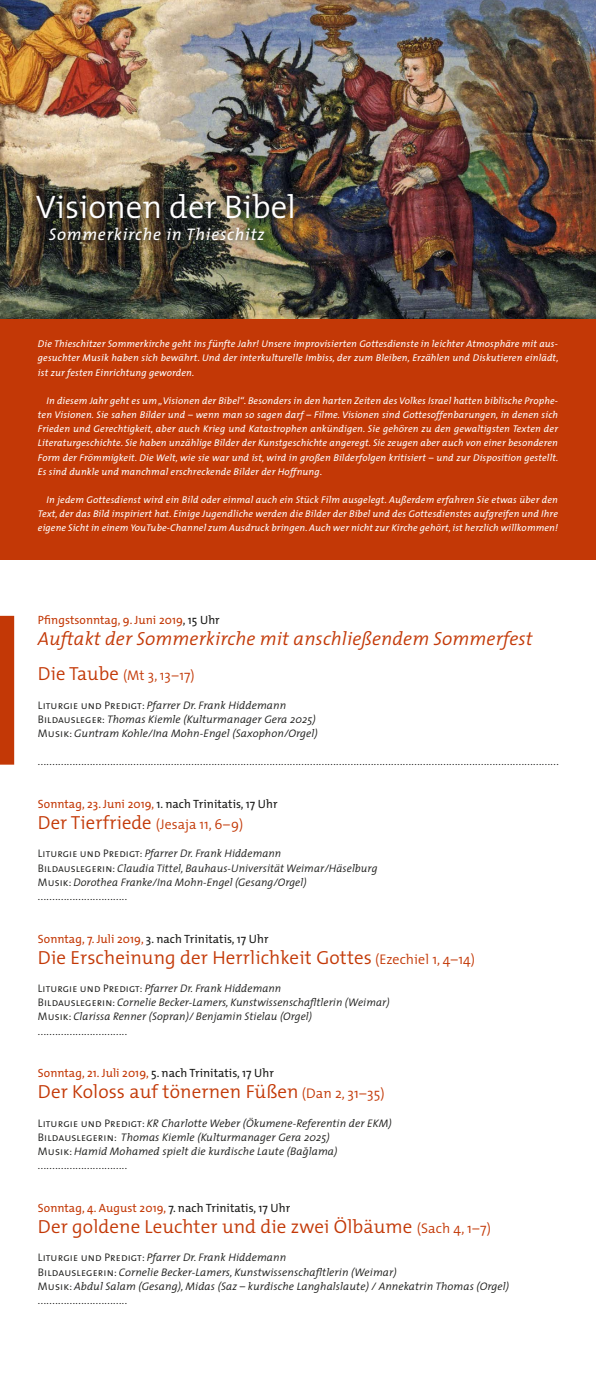
<style>
.page{position:relative;width:596px;height:1389px;background:#fff}
.page>*{position:absolute;margin:0;border:0;box-sizing:border-box;transform-origin:0 0}
.t1{font:300 32.8px "The Mix";color:#fff}
.t2{font:300 19px "The Mix";letter-spacing:.005em;color:#c33806}
.t3{font:italic 300 19px "The Mix";letter-spacing:.005em;color:#c33806}
.t4{font:italic 16.9px "The Mix";letter-spacing:.05em;color:#fff}
.t5{font:300 14px "The Mix";letter-spacing:.005em;color:#c33806}
.t6{font:12px "The Mix";letter-spacing:.005em;color:#1a1a18}
.t7{font:12px "The Mix";letter-spacing:.005em;color:#c33806}
.t8{font:italic 300 11px/14.2px "The Mix";letter-spacing:.01em;color:#1a1a18}
.t9{font:300 11px "The Mix";color:#1a1a18}
.t10{font:italic 9.8px/14.2px "The Mix";letter-spacing:.015em;color:#fff;text-align:justify}
.s1{color:#1a1a18}
.s2{font-size:19px}
.s3{font-family:"The Mix Semi Light Caps";font-weight:400;font-style:normal}
.s4{color:#c33806}
.s5{font-style:normal}
.s6{font-size:14px}
</style>
<div class="page">
<img style="left:0;top:0;width:595px;height:319px">
<div style="left:0;top:319px;width:595px;height:241px;background:#c33806"></div>
<div style="left:30px;top:186px;width:274px;height:65px;background:#1a1a18;opacity:.9"></div>
<div style="left:0;top:616px;width:14px;height:149px;background:#c33806"></div>
<h1 class="t1" style="left:36px;top:179px;width:261px">Visionen der Bibel</h1>
<h3 class="t4" style="left:49px;top:220px;width:217px">Sommerkirche in Thieschitz</h3>
<p class="t10" style="left:38px;top:337px;width:521px">Die Thieschitzer Sommerkirche geht ins fünfte Jahr! Unsere improvisierten Gottesdienste in leichter Atmosphäre mit aus&shy;gesuchter Musik haben sich bewährt. Und der interkulturelle Imbiss, der zum Bleiben, Erzählen und Diskutieren einlädt, ist zur festen Einrichtung geworden.</p>
<p class="t10" style="left:38px;top:393px;width:521px;text-indent:9px">In diesem Jahr geht es um „Visionen der Bibel“. Besonders in den harten Zeiten des Volkes Israel hatten biblische Prophe&shy;ten Visionen. Sie sahen Bilder und – wenn man so sagen darf – Filme. Visionen sind Gottesoffenbarungen, in denen sich Frieden und Gerechtigkeit, aber auch Krieg und Katastrophen ankündigen. Sie gehören zu den gewaltigsten Texten der Literaturgeschichte. Sie haben unzählige Bilder der Kunstgeschichte angeregt. Sie zeugen aber auch von einer besonderen Form der Frömmigkeit. Die Welt, wie sie war und ist, wird in großen Bilderfolgen kritisiert – und zur Disposition gestellt.<br>Es sind dunkle und manchmal erschreckende Bilder der Hoffnung.</p>
<p class="t10" style="left:38px;top:492px;width:521px;text-indent:9px">In jedem Gottesdienst wird ein Bild oder einmal auch ein Stück Film ausgelegt. Außerdem erfahren Sie etwas über den Text, der das Bild inspiriert hat. Einige Jugendliche werden die Bilder der Bibel und des Gottesdienstes aufgreifen und Ihre eigene Sicht in einem YouTube-Channel zum Ausdruck bringen. Auch wer nicht zur Kirche gehört, ist herzlich willkommen!</p>
<p class="t7" style="left:38px;top:610px;width:183px">Pfingstsonntag, 9. Juni 2019<span class="s1">, 15 Uhr</span></p>
<h2 class="t3" style="left:38px;top:623px;width:496px">Auftakt der Sommerkirche mit anschließendem Sommerfest</h2>
<h3 class="t5" style="left:38px;top:664px;width:158px"><span class="s2">Die Taube</span> (Mt 3, 13–17)</h3>
<p class="t8" style="left:38px;top:698px;width:281px"><span class="s3">Liturgie und Predigt:</span> Pfarrer Dr. Frank Hiddemann<br><span class="s3">Bildausleger:</span> Thomas Kiemle (Kulturmanager Gera 2025)<br><span class="s3">Musik:</span> Guntram Kohle/Ina Mohn-Engel (Saxophon/Orgel)</p>
<p class="t9" style="left:38px;top:753px;width:522px">....................................................................................................................................................................................</p>
<p class="t6" style="left:38px;top:794px;width:241px"><span class="s4">Sonntag, 23. Juni 2019,</span> 1. nach Trinitatis, 17 Uhr</p>
<h3 class="t5" style="left:38px;top:813px;width:207px"><span class="s2">Der Tierfriede</span> (Jesaja 11, 6–9)</h3>
<p class="t8" style="left:38px;top:846px;width:341px"><span class="s3">Liturgie und Predigt:</span> Pfarrer Dr. Frank Hiddemann<br><span class="s3">Bildauslegerin:</span> Claudia Tittel, Bauhaus-Universität Weimar/Häselburg <span class="s3">Musik:</span> Dorothea Franke/Ina Mohn-Engel (Gesang/Orgel) <span class="s5">...............................</span></p>
<p class="t6" style="left:38px;top:928px;width:232px"><span class="s4">Sonntag, 7. Juli 2019,</span> 3. nach Trinitatis, 17 Uhr</p>
<h2 class="t2" style="left:38px;top:942px;width:438px">Die Erscheinung der Herrlichkeit Gottes <span class="s6">(Ezechiel 1, 4–14)</span></h2>
<p class="t8" style="left:38px;top:981px;width:353px"><span class="s3">Liturgie und Predigt:</span> Pfarrer Dr. Frank Hiddemann<br><span class="s3">Bildauslegerin:</span> Cornelie Becker-Lamers, Kunstwissenschafltlerin (Weimar)<br><span class="s3">Musik:</span> Clarissa Renner (Sopran)/ Benjamin Stielau (Orgel) <span class="s5">...............................</span></p>
<p class="t6" style="left:38px;top:1063px;width:237px"><span class="s4">Sonntag, 21. Juli 2019,</span> 5. nach Trinitatis, 17 Uhr</p>
<h2 class="t2" style="left:38px;top:1076px;width:348px">Der Koloss auf tönernen Füßen <span class="s6">(Dan 2, 31–35)</span></h2>
<p class="t8" style="left:38px;top:1116px;width:355px"><span class="s3">Liturgie und Predigt:</span> KR Charlotte Weber (Ökumene-Referentin der EKM)<br><span class="s3">Bildauslegerin:</span> Thomas Kiemle (Kulturmanager Gera 2025)<br><span class="s3">Musik:</span> Hamid Mohamed spielt die kurdische Laute (Ba˘glama) <span class="s5">...............................</span></p>
<p class="t6" style="left:38px;top:1198px;width:254px"><span class="s4">Sonntag, 4. August 2019,</span> 7. nach Trinitatis, 17 Uhr</p>
<h2 class="t2" style="left:38px;top:1211px;width:454px">Der goldene Leuchter und die zwei Ölbäume <span class="s6">(Sach 4, 1–7)</span></h2>
<p class="t8" style="left:38px;top:1250px;width:472px"><span class="s3">Liturgie und Predigt:</span> Pfarrer Dr. Frank Hiddemann<br><span class="s3">Bildauslegerin:</span> Cornelie Becker-Lamers, Kunstwissenschafltlerin (Weimar)<br><span class="s3">Musik:</span> Abdul Salam (Gesang), Midas (Saz – kurdische Langhalslaute) / Annekatrin Thomas (Orgel) <span class="s5">...............................</span></p>
</div>
